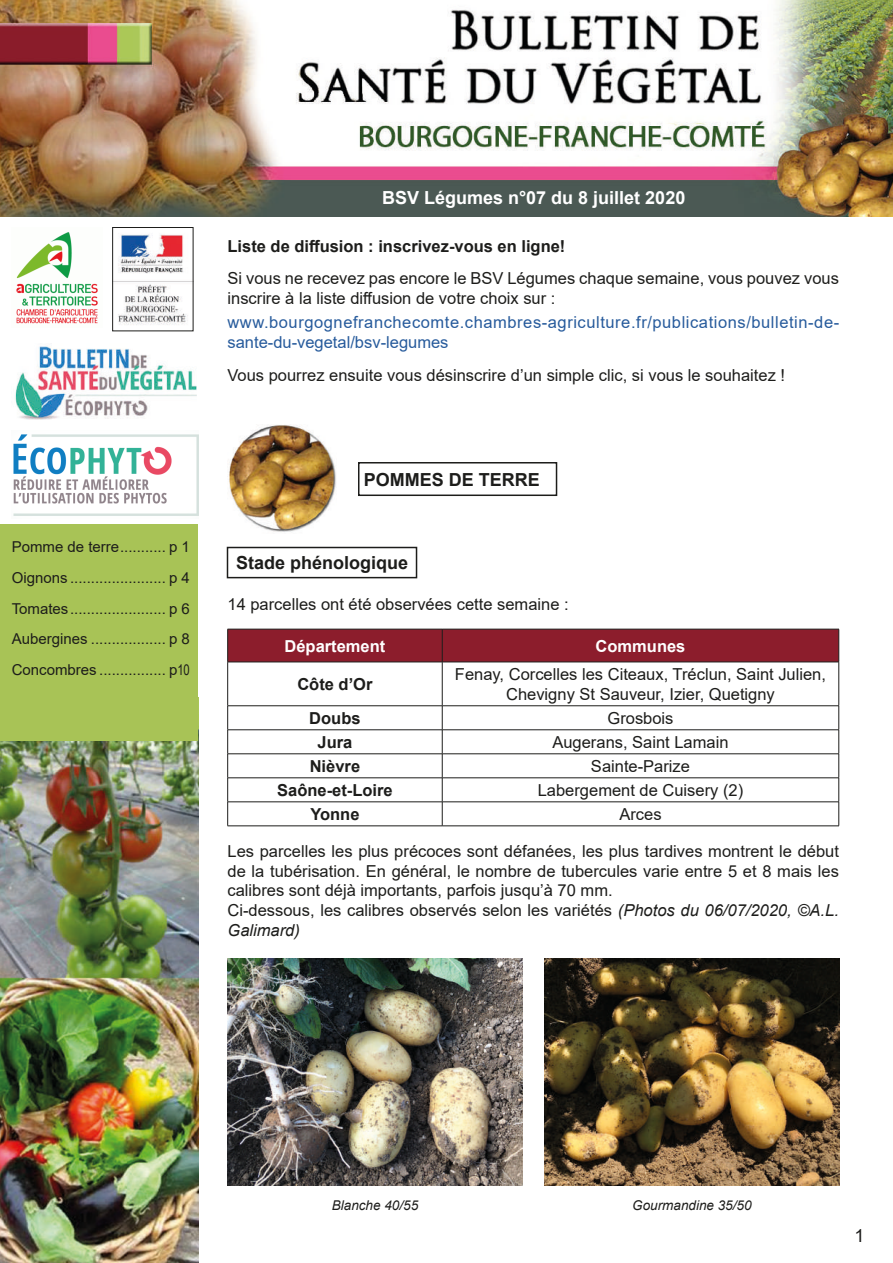
<style>
.page{position:relative;width:893px;height:1263px;background:#fff}
.page>*{position:absolute;margin:0;border:0;box-sizing:border-box;transform-origin:0 0}
.t1{font:700 18px "Arial";color:#1d1d1b}
.t2{font:700 18px "Arial";color:#fff}
.t3{font:18px "Arial";color:#1d1d1b}
.t4{font:16.5px/19.8px "Arial";color:#1d1d1b}
.t5{font:16.5px/19.8px "Arial";letter-spacing:.035em;color:#275b9c}
.t6{font:700 16.5px "Arial";color:#1d1d1b}
.t7{font:700 16.5px "Arial";color:#fff}
.t8{font:15px/30.8px "Arial";color:#1d1d1b;text-align:justify}
.t9{font:italic 13.5px "Arial";color:#1d1d1b}
.s1{font-style:italic}
</style>
<div class="page">
<img style="left:0;top:741px;width:198px;height:522px">
<img style="left:0;top:0;width:893px;height:217px">
<img style="left:16px;top:232px;width:82px;height:92px">
<img style="left:114px;top:234px;width:77px;height:91px">
<div style="left:112px;top:227px;width:81px;height:104px;border:1px solid #1d1d1b"></div>
<img style="left:15px;top:346px;width:182px;height:74px">
<img style="left:13px;top:434px;width:185px;height:82px">
<div style="left:0;top:524px;width:198px;height:217px;background:#a8c356"></div>
<div style="left:358px;top:462px;width:199px;height:34px;border:2px solid #1d1d1b"></div>
<img style="left:229px;top:425px;width:107px;height:107px">
<div style="left:227px;top:547px;width:190px;height:31px;border:2px solid #1d1d1b"></div>
<div style="left:228px;top:630px;width:610px;height:32px;background:#8c1d2c"></div>
<hr style="left:227px;top:629px;width:215px;height:1px;background:#1d1d1b">
<hr style="left:227px;top:629px;width:1px;height:33px;background:#1d1d1b">
<hr style="left:442px;top:629px;width:397px;height:1px;background:#1d1d1b">
<hr style="left:838px;top:629px;width:1px;height:33px;background:#1d1d1b">
<hr style="left:227px;top:662px;width:215px;height:1px;background:#1d1d1b">
<hr style="left:227px;top:662px;width:1px;height:44px;background:#1d1d1b">
<hr style="left:442px;top:662px;width:397px;height:1px;background:#1d1d1b">
<hr style="left:838px;top:662px;width:1px;height:44px;background:#1d1d1b">
<hr style="left:227px;top:705px;width:215px;height:1px;background:#1d1d1b">
<hr style="left:442px;top:705px;width:397px;height:1px;background:#1d1d1b">
<hr style="left:227px;top:729px;width:215px;height:1px;background:#1d1d1b">
<hr style="left:442px;top:729px;width:397px;height:1px;background:#1d1d1b">
<hr style="left:227px;top:753px;width:215px;height:1px;background:#1d1d1b">
<hr style="left:442px;top:753px;width:397px;height:1px;background:#1d1d1b">
<hr style="left:227px;top:777px;width:215px;height:1px;background:#1d1d1b">
<hr style="left:442px;top:777px;width:397px;height:1px;background:#1d1d1b">
<hr style="left:227px;top:801px;width:215px;height:1px;background:#1d1d1b">
<svg style="left:227px;top:706px;width:1px;height:119px"></svg>
<hr style="left:442px;top:801px;width:397px;height:1px;background:#1d1d1b">
<svg style="left:838px;top:706px;width:1px;height:119px"></svg>
<hr style="left:227px;top:825px;width:215px;height:1px;background:#1d1d1b">
<hr style="left:442px;top:825px;width:397px;height:1px;background:#1d1d1b">
<hr style="left:442px;top:629px;width:1px;height:33px;background:#1d1d1b">
<hr style="left:442px;top:662px;width:1px;height:44px;background:#1d1d1b">
<svg style="left:442px;top:706px;width:1px;height:120px"></svg>
<img style="left:227px;top:959px;width:296px;height:226px">
<img style="left:544px;top:959px;width:295px;height:226px">
<p class="t8" style="left:12px;top:531px;width:180px">Pomme de terre........... p 1<br>Oignons ....................... p 4<br>Tomates....................... p 6<br>Aubergines .................. p 8<br>Concombres ................ p10</p>
<p class="t2" style="left:382px;top:185px;width:305px">BSV Légumes n°07 du 8 juillet 2020</p>
<p class="t6" style="left:227px;top:234px;width:339px">Liste de diffusion : inscrivez-vous en ligne!</p>
<p class="t4" style="left:227px;top:269px;width:613px">Si vous ne recevez pas encore le BSV Légumes chaque semaine, vous pouvez vous inscrire à la liste diffusion de votre choix sur :</p>
<p class="t5" style="left:227px;top:312px;width:613px">www.bourgognefranchecomte.chambres-agriculture.fr/publications/bulletin-de&shy;sante-du-vegetal/bsv-legumes</p>
<p class="t4" style="left:227px;top:365px;width:559px">Vous pourrez ensuite vous désinscrire d’un simple clic, si vous le souhaitez !</p>
<p class="t1" style="left:364px;top:467px;width:178px">POMMES DE TERRE</p>
<p class="t1" style="left:236px;top:550px;width:174px">Stade phénologique</p>
<p class="t4" style="left:227px;top:594px;width:343px">14 parcelles ont été observées cette semaine :</p>
<p class="t7" style="left:285px;top:634px;width:102px">Département</p>
<p class="t7" style="left:596px;top:634px;width:91px">Communes</p>
<p class="t6" style="left:297px;top:672px;width:77px">Côte d’Or</p>
<p class="t4" style="left:455px;top:664px;width:373px;text-align:center">Fenay, Corcelles les Citeaux, Tréclun, Saint Julien,<br>Chevigny St Sauveur, Izier, Quetigny</p>
<p class="t6" style="left:309px;top:706px;width:53px">Doubs</p>
<p class="t4" style="left:607px;top:708px;width:68px">Grosbois</p>
<p class="t6" style="left:318px;top:730px;width:36px">Jura</p>
<p class="t4" style="left:552px;top:732px;width:178px">Augerans, Saint Lamain</p>
<p class="t6" style="left:310px;top:754px;width:52px">Nièvre</p>
<p class="t4" style="left:591px;top:756px;width:101px">Sainte-Parize</p>
<p class="t6" style="left:277px;top:778px;width:117px">Saône-et-Loire</p>
<p class="t4" style="left:538px;top:780px;width:207px">Labergement de Cuisery (2)</p>
<p class="t6" style="left:310px;top:802px;width:51px">Yonne</p>
<p class="t4" style="left:619px;top:804px;width:44px">Arces</p>
<p class="t4" style="left:227px;top:841px;width:613px">Les parcelles les plus précoces sont défanées, les plus tardives montrent le début de la tubérisation. En général, le nombre de tubercules varie entre 5 et 8 mais les calibres sont déjà importants, parfois jusqu’à 70 mm.<br>Ci-dessous, les calibres observés selon les variétés <span class="s1">(Photos du 06/07/2020, ©A.L.<br>Galimard)</span></p>
<p class="t9" style="left:332px;top:1196px;width:88px">Blanche 40/55</p>
<p class="t9" style="left:632px;top:1196px;width:121px">Gourmandine 35/50</p>
<p class="t3" style="left:855px;top:1223px;width:12px">1</p>
</div>
